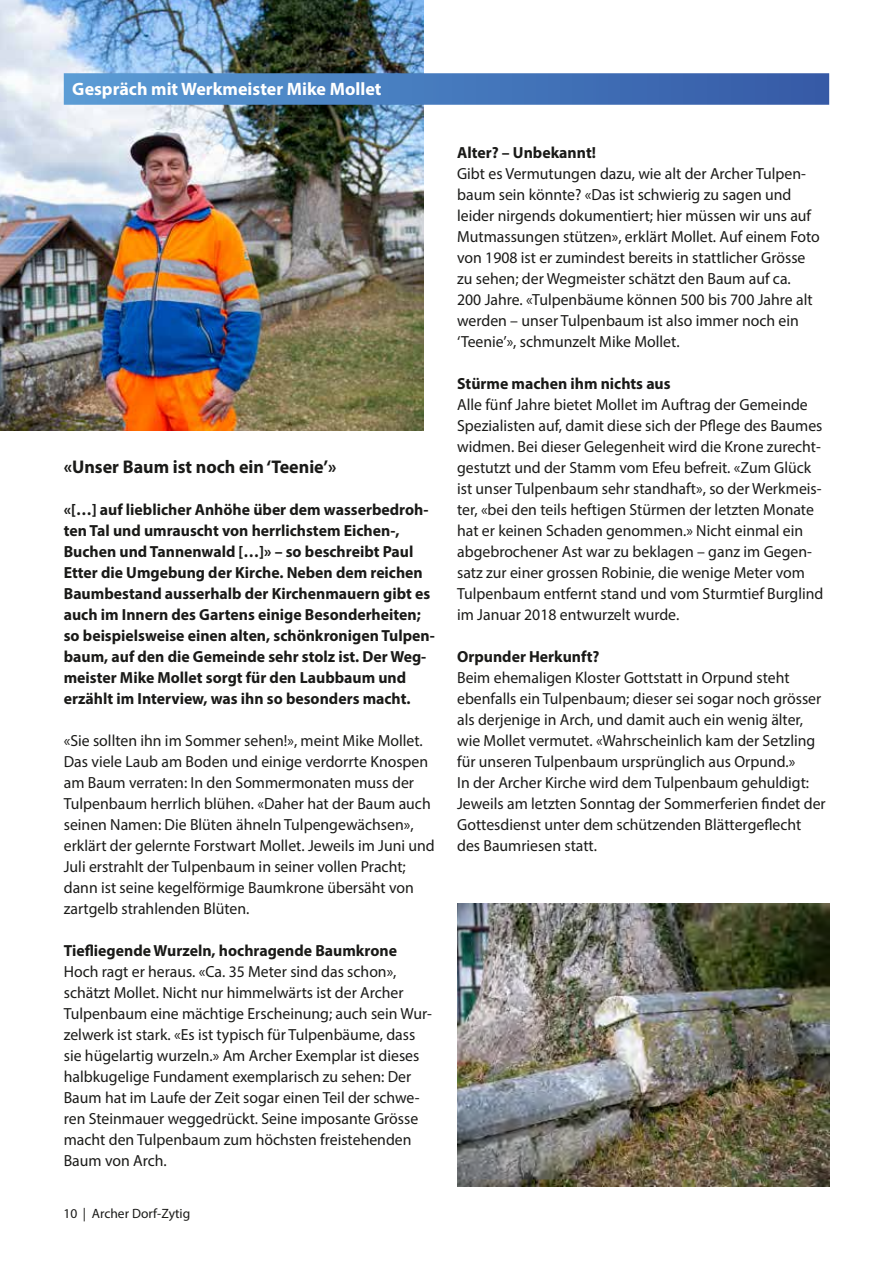
<style>
.page{position:relative;width:893px;height:1263px;background:#fff}
.page>*{position:absolute;margin:0;border:0;box-sizing:border-box;transform-origin:0 0}
.t1{font:700 18.45px "Myriad Pro";color:#1a1a18}
.t2{font:700 18px "Myriad Pro";color:#fff}
.t3{font:16.05px/21px "Myriad Pro";color:#1a1a18}
.t4{font:700 16.05px/21px "Myriad Pro";color:#1a1a18}
.t5{font:13.5px "Myriad Pro";color:#1a1a18}
</style>
<div class="page">
<img style="left:0;top:0;width:423px;height:430px">
<div style="left:64px;top:73px;width:765px;height:32px;background:linear-gradient(to right,#5a9cd5,#3459a6)"></div>
<img style="left:457px;top:903px;width:372px;height:283px">
<p class="t2" style="left:72px;top:77px;width:311px">Gespräch mit Werkmeister Mike Mollet</p>
<p class="t1" style="left:64px;top:454px;width:274px">«Unser Baum ist noch ein ‘Teenie’»</p>
<p class="t4" style="left:64px;top:498px;width:373px">«[…] auf lieblicher Anhöhe über dem wasserbedroh&shy;ten Tal und umrauscht von herrlichstem Eichen-, Buchen und Tannenwald […]» – so beschreibt Paul Etter die Umgebung der Kirche. Neben dem reichen Baumbestand ausserhalb der Kirchenmauern gibt es auch im Innern des Gartens einige Besonderheiten; so beispielsweise einen alten, schönkronigen Tulpen&shy;baum, auf den die Gemeinde sehr stolz ist. Der Weg&shy;meister Mike Mollet sorgt für den Laubbaum und erzählt im Interview, was ihn so besonders macht.</p>
<p class="t3" style="left:64px;top:729px;width:372px">«Sie sollten ihn im Sommer sehen!», meint Mike Mollet.<br>Das viele Laub am Boden und einige verdorrte Knospen am Baum verraten: In den Sommermonaten muss der Tulpenbaum herrlich blühen. «Daher hat der Baum auch seinen Namen: Die Blüten ähneln Tulpengewächsen», erklärt der gelernte Forstwart Mollet. Jeweils im Juni und Juli erstrahlt der Tulpenbaum in seiner vollen Pracht; dann ist seine kegelförmige Baumkrone übersäht von zartgelb strahlenden Blüten.</p>
<p class="t4" style="left:64px;top:939px;width:335px">Tiefliegende Wurzeln, hochragende Baumkrone</p>
<p class="t3" style="left:64px;top:960px;width:370px">Hoch ragt er heraus. «Ca. 35 Meter sind das schon», schätzt Mollet. Nicht nur himmelwärts ist der Archer Tulpenbaum eine mächtige Erscheinung; auch sein Wur&shy;zelwerk ist stark. «Es ist typisch für Tulpenbäume, dass sie hügelartig wurzeln.» Am Archer Exemplar ist dieses halbkugelige Fundament exemplarisch zu sehen: Der Baum hat im Laufe der Zeit sogar einen Teil der schwe&shy;ren Steinmauer weggedrückt. Seine imposante Grösse macht den Tulpenbaum zum höchsten freistehenden Baum von Arch.</p>
<p class="t5" style="left:63px;top:1205px;width:128px">10 | Archer Dorf-Zytig</p>
<p class="t4" style="left:457px;top:141px;width:140px">Alter? – Unbekannt!</p>
<p class="t3" style="left:457px;top:162px;width:364px">Gibt es Vermutungen dazu, wie alt der Archer Tulpen&shy;baum sein könnte? «Das ist schwierig zu sagen und leider nirgends dokumentiert; hier müssen wir uns auf Mutmassungen stützen», erklärt Mollet. Auf einem Foto von 1908 ist er zumindest bereits in stattlicher Grösse zu sehen; der Wegmeister schätzt den Baum auf ca.<br>200 Jahre. «Tulpenbäume können 500 bis 700 Jahre alt werden – unser Tulpenbaum ist also immer noch ein ‘Teenie’», schmunzelt Mike Mollet.</p>
<p class="t4" style="left:457px;top:372px;width:215px">Stürme machen ihm nichts aus</p>
<p class="t3" style="left:457px;top:393px;width:368px">Alle fünf Jahre bietet Mollet im Auftrag der Gemeinde Spezialisten auf, damit diese sich der Pflege des Baumes widmen. Bei dieser Gelegenheit wird die Krone zurecht&shy;gestutzt und der Stamm vom Efeu befreit. «Zum Glück ist unser Tulpenbaum sehr standhaft», so der Werkmeis&shy;ter, «bei den teils heftigen Stürmen der letzten Monate hat er keinen Schaden genommen.» Nicht einmal ein abgebrochener Ast war zu beklagen – ganz im Gegen&shy;satz zur einer grossen Robinie, die wenige Meter vom Tulpenbaum entfernt stand und vom Sturmtief Burglind im Januar 2018 entwurzelt wurde.</p>
<p class="t4" style="left:457px;top:645px;width:144px">Orpunder Herkunft?</p>
<p class="t3" style="left:457px;top:666px;width:370px">Beim ehemaligen Kloster Gottstatt in Orpund steht ebenfalls ein Tulpenbaum; dieser sei sogar noch grösser als derjenige in Arch, und damit auch ein wenig älter, wie Mollet vermutet. «Wahrscheinlich kam der Setzling für unseren Tulpenbaum ursprünglich aus Orpund.»<br>In der Archer Kirche wird dem Tulpenbaum gehuldigt:<br>Jeweils am letzten Sonntag der Sommerferien findet der Gottesdienst unter dem schützenden Blättergeflecht des Baumriesen statt.</p>
</div>
